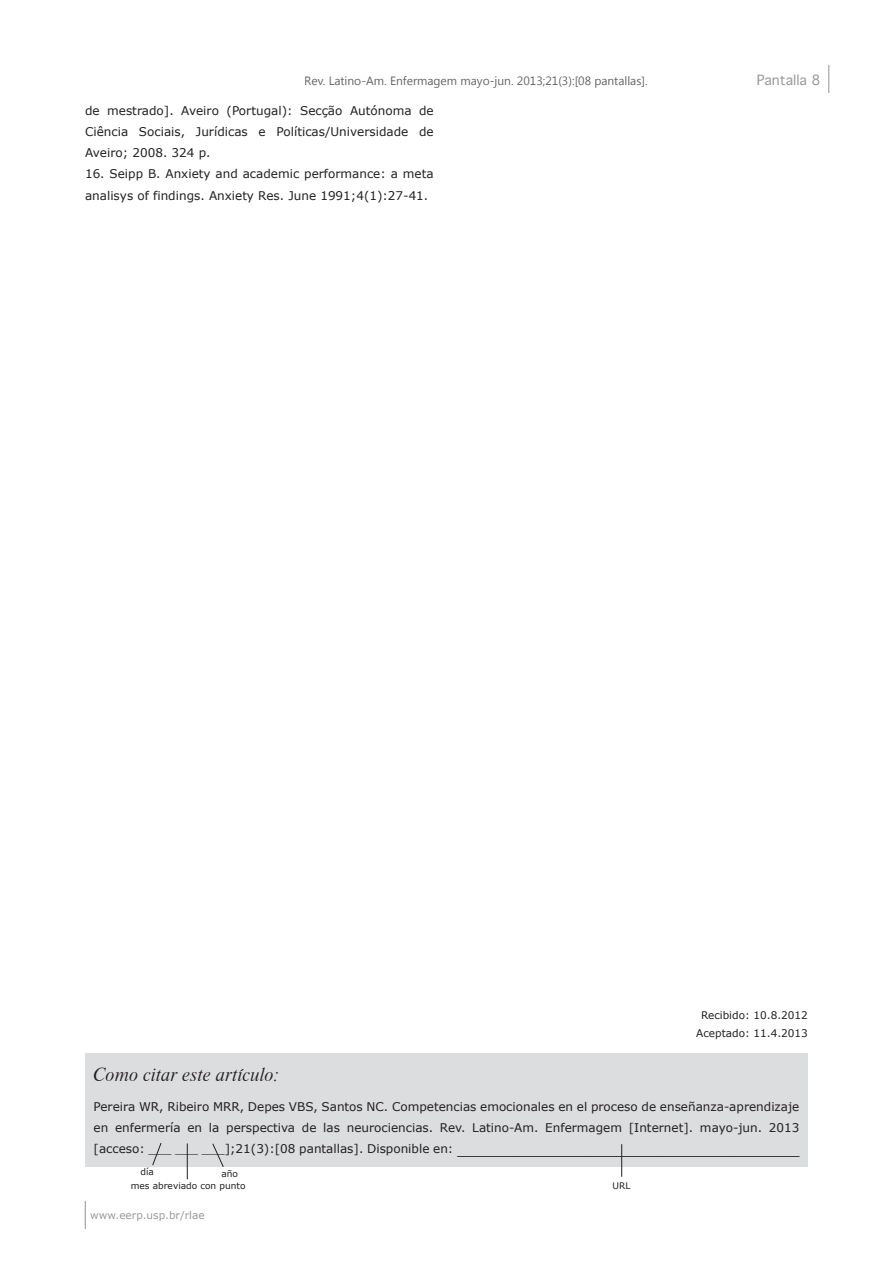
<style>
.page{position:relative;width:893px;height:1263px;background:#fff}
.page>*{position:absolute;margin:0;border:0;box-sizing:border-box;transform-origin:0 0}
.t1{font:18px "Dutch 801 BT Italic Headline";letter-spacing:.02em;color:#231f20}
.t2{font:13.5px "Geneva";color:#6c6d70}
._18__Referências{font:12px/21px "Verdana";color:#231f20;text-align:justify}
.t3{font:12px "Segoe UI";color:#231f20}
._21__Recebido_Aceito{font:10.5px "Verdana";color:#231f20}
.t4{font:10.5px "Verdana";color:#6c6d70}
._18__Referências-2{font:9px "Verdana";color:#231f20}
.s1{font-family:"Times New Roman";font-size:18px}
</style>
<div class="page">
<svg style="left:85px;top:1201px;width:1px;height:28px"></svg>
<svg style="left:828px;top:65px;width:1px;height:28px"></svg>
<div style="left:85px;top:1053px;width:723px;height:114px;background:#dcdddf"></div>
<svg style="left:152px;top:1143px;width:10px;height:23px"></svg>
<hr style="left:187px;top:1143px;width:1px;height:36px;background:#231f20">
<svg style="left:212px;top:1143px;width:12px;height:24px"></svg>
<hr style="left:621px;top:1144px;width:1px;height:33px;background:#231f20">
<p class="t3" style="left:305px;top:72px;width:344px">Rev. Latino-Am. Enfermagem mayo-jun. 2013;21(3):[08 pantallas].</p>
<p class="t2" style="left:756px;top:72px;width:65px">Pantalla 8</p>
<p class="_18__Referências" style="left:85px;top:100px;width:350px">de mestrado]. Aveiro (Portugal): Secção Autónoma de Ciência Sociais, Jurídicas e Políticas/Universidade de Aveiro; 2008. 324 p.</p>
<p class="_18__Referências" style="left:85px;top:163px;width:350px">16. Seipp B. Anxiety and academic performance: a meta analisys of findings. Anxiety Res. June 1991;4(1):27-41.</p>
<p class="_21__Recebido_Aceito" style="left:701px;top:1008px;width:108px">Recibido: 10.8.2012</p>
<p class="_21__Recebido_Aceito" style="left:696px;top:1026px;width:113px">Aceptado: 11.4.2013</p>
<p class="t1" style="left:94px;top:1064px;width:187px">Como citar este artículo:</p>
<p class="_18__Referências" style="left:94px;top:1096px;width:707px">Pereira WR, Ribeiro MRR, Depes VBS, Santos NC. Competencias emocionales en el proceso de enseñanza-aprendizaje en enfermería en la perspectiva de las neurociencias. Rev. Latino-Am. Enfermagem [Internet]. mayo-jun. 2013 [acceso: ___ ___ ___];21(3):[08 pantallas]. Disponible en: <span class="s1">______________________________________</span></p>
<p class="_18__Referências-2" style="left:141px;top:1166px;width:15px">día</p>
<p class="_18__Referências-2" style="left:131px;top:1180px;width:116px">mes abreviado con punto</p>
<p class="_18__Referências-2" style="left:222px;top:1168px;width:18px">año</p>
<p class="t4" style="left:90px;top:1209px;width:116px">www.eerp.usp.br/rlae</p>
<p class="_18__Referências-2" style="left:613px;top:1180px;width:19px">URL</p>
</div>
